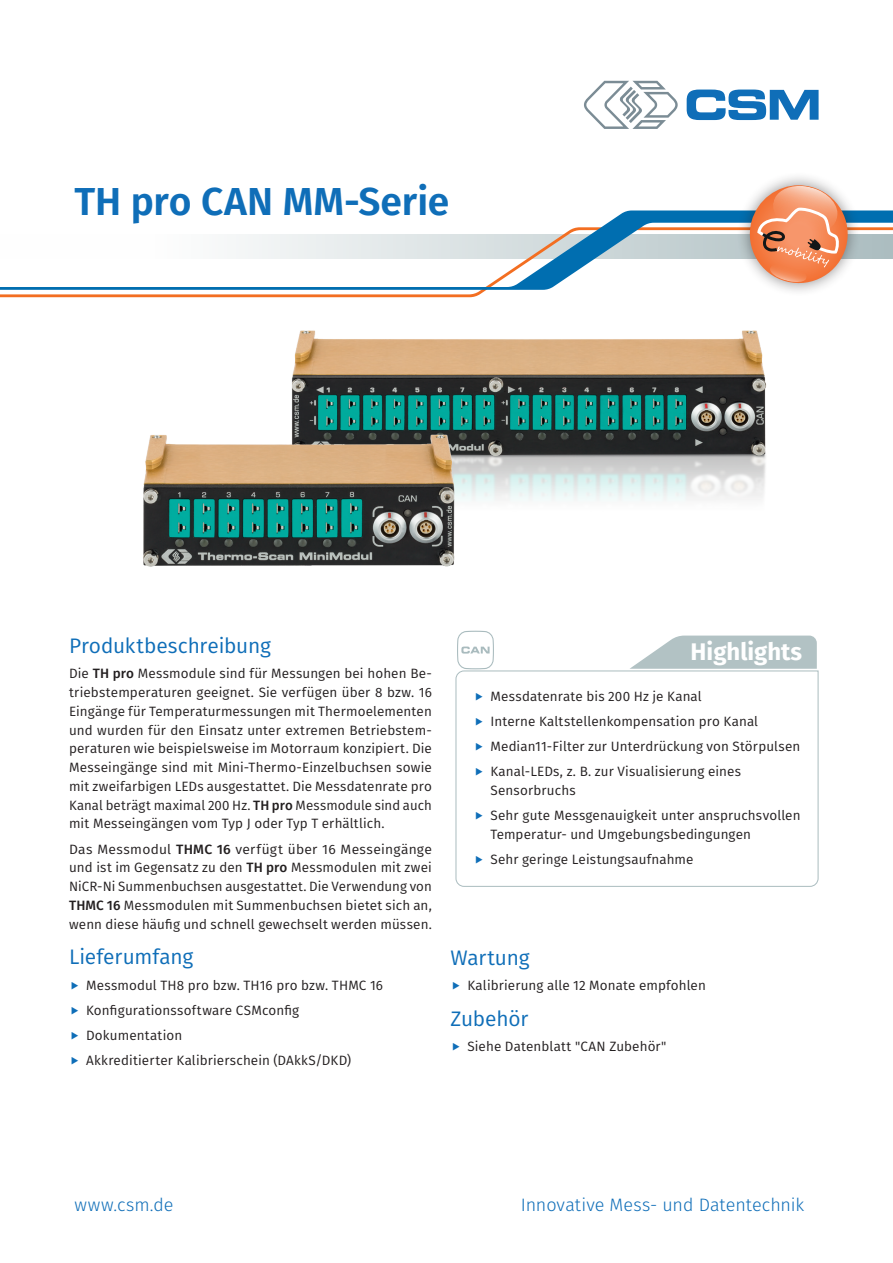
<style>
.page{position:relative;width:893px;height:1263px;background:#fff}
.page>*{position:absolute;margin:0;border:0;box-sizing:border-box;transform-origin:0 0}
.t1{font:600 39px "Fira Sans";color:#0f6eb8}
.t2{font:700 24px "Fira Sans";color:#fff}
.t3{font:21px "Fira Sans";letter-spacing:-.005em;color:#0f6eb8}
.t4{font:300 18px "Fira Sans";color:#0f6eb8}
.t5{font:13.5px/18.8px "Fira Sans";letter-spacing:.01em;color:#231f20}
.s1{font-weight:500}
</style>
<div class="page">
<img style="left:292px;top:330px;width:475px;height:171px">
<img style="left:143px;top:430px;width:316px;height:137px">
<svg style="left:455px;top:670px;width:364px;height:217px"></svg>
<svg style="left:630px;top:635px;width:187px;height:34px"></svg>
<svg style="left:457px;top:631px;width:37px;height:38px"></svg>
<svg style="left:584px;top:81px;width:94px;height:48px"></svg>
<svg style="left:687px;top:90px;width:132px;height:30px"></svg>
<svg style="left:0;top:290px;width:486px;height:7px"></svg>
<svg style="left:0;top:210px;width:893px;height:80px"></svg>
<div style="left:736px;top:171px;width:126px;height:126px;background:#231f20;opacity:.5"></div>
<svg style="left:744px;top:185px;width:109px;height:103px"></svg>
<svg style="left:476px;top:693px;width:7px;height:7px"></svg>
<svg style="left:476px;top:718px;width:7px;height:8px"></svg>
<svg style="left:476px;top:743px;width:7px;height:8px"></svg>
<svg style="left:476px;top:768px;width:7px;height:8px"></svg>
<svg style="left:476px;top:812px;width:7px;height:8px"></svg>
<svg style="left:476px;top:856px;width:7px;height:8px"></svg>
<h1 class="t1" style="left:74px;top:169px;width:376px">TH pro CAN MM-Serie</h1>
<h3 class="t3" style="left:69px;top:630px;width:203px">Produktbeschreibung</h3>
<p class="t5" style="left:69px;top:664px;width:364px;text-align:justify">Die <span class="s1">TH pro</span> Messmodule sind für Messungen bei hohen Be&shy;triebstemperaturen geeignet. Sie verfügen über 8 bzw. 16<br>Eingänge für Temperaturmessungen mit Thermoelementen und wurden für den Einsatz unter extremen Betriebstem&shy;peraturen wie beispielsweise im Motorraum konzipiert. Die Messeingänge sind mit Mini-Thermo-Einzelbuchsen sowie mit zweifarbigen LEDs ausgestattet. Die Messdatenrate pro Kanal beträgt maximal 200 Hz. <span class="s1">TH pro</span> Messmodule sind auch mit Messeingängen vom Typ J oder Typ T erhältlich.</p>
<p class="t5" style="left:69px;top:839px;width:364px;text-align:justify">Das Messmodul <span class="s1">THMC 16</span> verfügt über 16 Messeingänge und ist im Gegensatz zu den <span class="s1">TH pro</span> Messmodulen mit zwei NiCR-Ni Summenbuchsen ausgestattet. Die Verwendung von <span class="s1">THMC 16</span> Messmodulen mit Summenbuchsen bietet sich an, wenn diese häufig und schnell gewechselt werden müssen.</p>
<h3 class="t3" style="left:69px;top:941px;width:126px">Lieferumfang</h3>
<p class="t5" style="left:86px;top:972px;width:298px;line-height:25.2px">Messmodul TH8 pro bzw. TH16 pro bzw. THMC 16<br>Konfigurationssoftware CSMconfig Dokumentation<br>Akkreditierter Kalibrierschein (DAkkS/DKD)</p>
<h2 class="t2" style="left:691px;top:631px;width:113px">Highlights</h2>
<p class="t5" style="left:490px;top:683px;width:311px;line-height:25.2px">Messdatenrate bis 200 Hz je Kanal<br>Interne Kaltstellenkompensation pro Kanal Median11-Filter zur Unterdrückung von Störpulsen Kanal-LEDs, z. B. zur Visualisierung eines</p>
<p class="t5" style="left:490px;top:778px;width:312px;line-height:25.2px">Sensorbruchs<br>Sehr gute Messgenauigkeit unter anspruchsvollen</p>
<p class="t5" style="left:490px;top:821px;width:262px;line-height:25.2px">Temperatur- und Umgebungsbedingungen<br>Sehr geringe Leistungsaufnahme</p>
<h3 class="t3" style="left:450px;top:942px;width:81px">Wartung</h3>
<p class="t5" style="left:467px;top:976px;width:240px">Kalibrierung alle 12 Monate empfohlen</p>
<h3 class="t3" style="left:450px;top:1003px;width:79px">Zubehör</h3>
<p class="t5" style="left:467px;top:1036px;width:200px">Siehe Datenblatt "CAN Zubehör"</p>
<h3 class="t4" style="left:74px;top:1192px;width:101px">www.csm.de</h3>
<h3 class="t4" style="left:521px;top:1192px;width:285px">Innovative Mess- und Datentechnik</h3>
</div>
